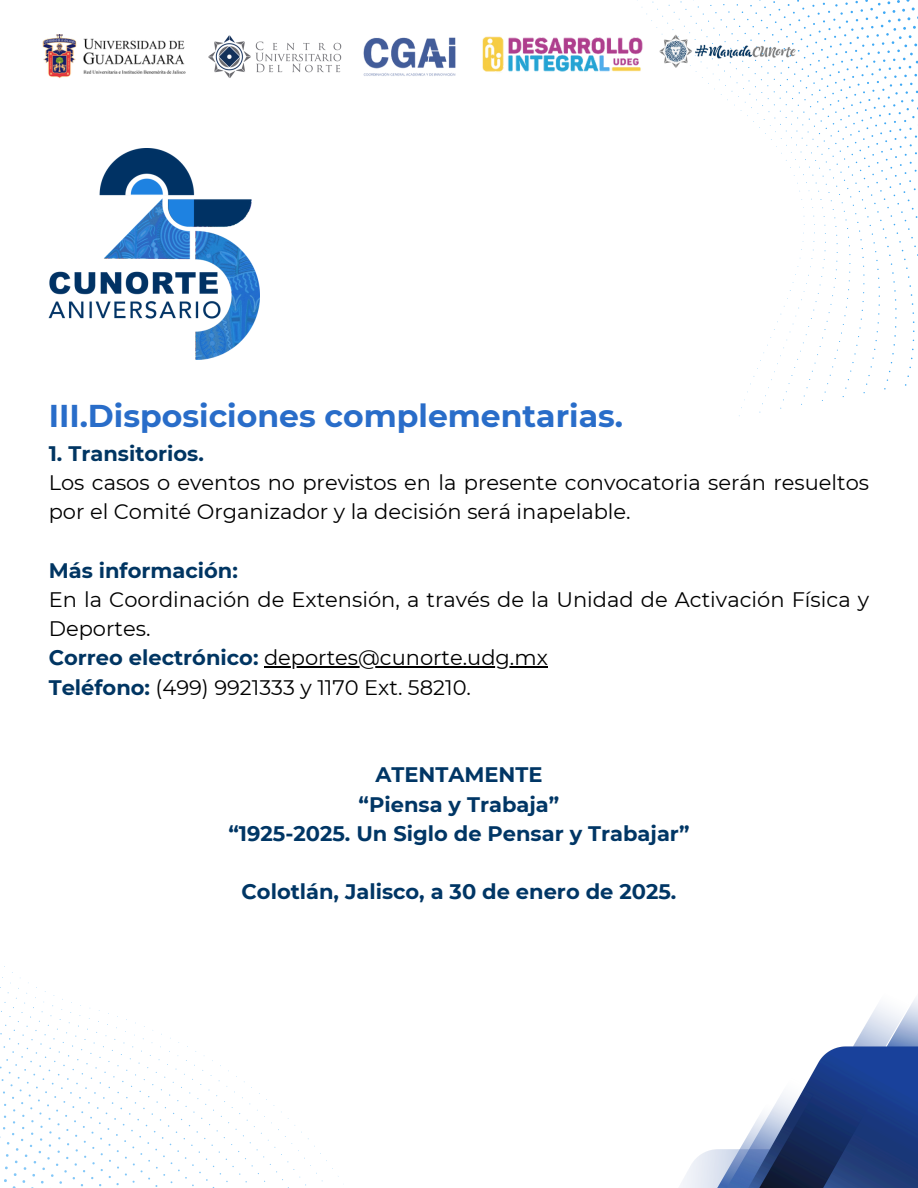
<style>
.page{position:relative;width:918px;height:1188px;background:#fff}
.page>*{position:absolute;margin:0;border:0;box-sizing:border-box;transform-origin:0 0}
.t1{font:700 31.5px "Montserrat";color:#296dc9}
.t2{font:21px/29.2px "Montserrat";color:#000}
.t3{font:700 21px/29.2px "Montserrat";color:#003665;text-align:center}
.t4{font:700 21px "Montserrat";color:#003562}
.s1{font-weight:700;color:#003562}
</style>
<div class="page">
<img style="left:680px;top:998px;width:238px;height:189px">
<hr style="left:264px;top:666px;width:284px;height:2px;background:#000">
<svg style="left:0;top:666px;width:376px;height:522px"></svg>
<img style="left:49px;top:149px;width:210px;height:210px">
<img style="left:42px;top:34px;width:144px;height:44px">
<img style="left:208px;top:35px;width:134px;height:43px">
<svg style="left:637px;top:0;width:281px;height:416px"></svg>
<img style="left:363px;top:37px;width:93px;height:39px">
<img style="left:482px;top:34px;width:171px;height:41px">
<img style="left:657px;top:34px;width:141px;height:35px">
<p class="t1" style="left:49px;top:396px;width:576px">III.Disposiciones complementarias.</p>
<p class="t4" style="left:49px;top:440px;width:157px">1. Transitorios.</p>
<p class="t2" style="left:49px;top:468px;width:822px">Los casos o eventos no previstos en la presente convocatoria serán resueltos por el Comité Organizador y la decisión será inapelable.</p>
<p class="t4" style="left:49px;top:557px;width:191px">Más información:</p>
<p class="t2" style="left:49px;top:585px;width:822px">En la Coordinación de Extensión, a través de la Unidad de Activación Física y<br>Deportes.</p>
<p class="t2" style="left:49px;top:643px;width:501px"><span class="s1">Correo electrónico:</span> deportes@cunorte.udg.mx</p>
<p class="t2" style="left:49px;top:672px;width:424px"><span class="s1">Teléfono:</span> (499) 9921333 y 1170 Ext. 58210.</p>
<p class="t3" style="left:228px;top:760px;width:463px">ATENTAMENTE<br>“Piensa y Trabaja”<br>“1925-2025. Un Siglo de Pensar y Trabajar”</p>
<p class="t3" style="left:242px;top:877px;width:436px">Colotlán, Jalisco, a 30 de enero de 2025.</p>
</div>
